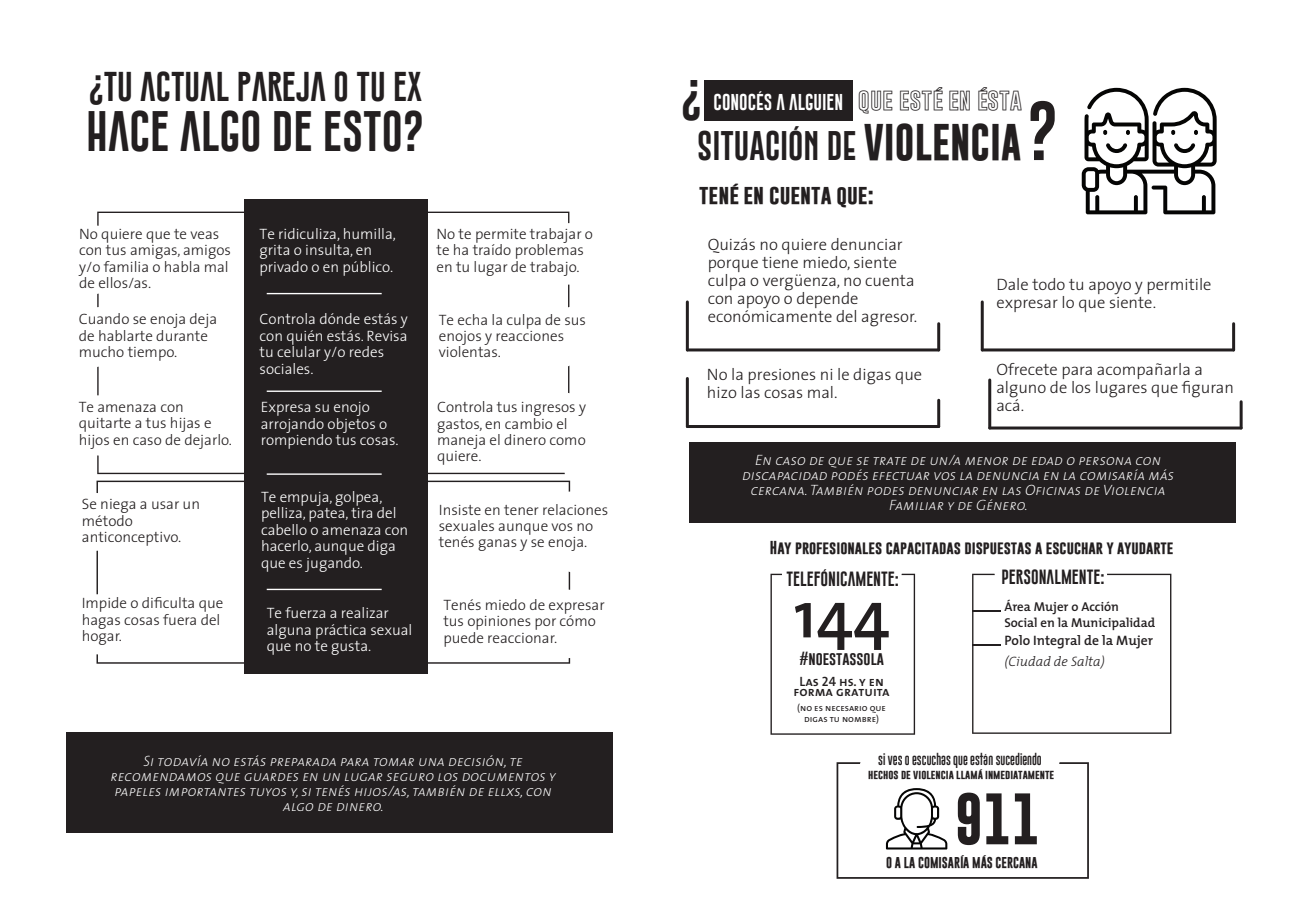
<style>
.page{position:relative;width:1289px;height:919px;background:#fff}
.page>*{position:absolute;margin:0;border:0;box-sizing:border-box;transform-origin:0 0}
.t1{font:600 66.75px "The Mix";color:#231f20}
.t2{font:700 52.05px "Gobold";color:#231f20}
.t3{font:41.85px "Gobold Extra 1";color:#231f20}
.t4{font:41.7px "Gobold Extra 1";color:#231f20}
.t5{font:30.45px "Gobold Extra 1";color:#231f20}
.t6{font:30.15px "Gobold Extra 2";color:#231f20}
.t7{font:700 20.1px "Gobold";color:#231f20}
.t8{font:16.8px "Gobold Extra 1";color:#fff}
.t9{font:300 16.5px/18px "The Sans";color:#231f20}
.t10{font:300 15px/16.4px "The Sans";color:#231f20}
.t11{font:15px/15px "The Sans Extra Light Italic Caps";color:#fff;text-align:center}
.t12{font:300 15px/16.4px "The Sans";color:#fff}
.t13{font:15px "Gobold Extra 1";color:#231f20}
.t14{font:13.95px "Gobold";color:#231f20}
.t15{font:600 13.65px "The Mix";color:#231f20}
.t16{font:italic 300 13.65px "The Mix";color:#231f20}
.t17{font:700 13.5px "Gobold";color:#231f20}
.t18{font:13.5px/10.2px "The Mix Semi Bold Caps";color:#231f20;text-align:center}
.t19{font:600 12.9px/15.5px "The Mix";color:#231f20}
.t20{font:700 11.4px "Gobold";color:#231f20}
.t21{font:700 9.6px "Gobold";color:#231f20}
.t22{font:9.6px "Gobold Uplow";color:#231f20}
.t23{font:9.6px/11.6px "The Mix Regular Caps";color:#231f20;text-align:center}
.s1{font-family:"Gobold Hollow";font-weight:700;font-size:22.35px;color:#231f20}
.s2{font-family:"Gobold";font-weight:700;font-size:37.2px}
.s3{font-family:"Gobold Extra 1";font-size:60.75px}
</style>
<div class="page">
<div style="left:244px;top:199px;width:184px;height:474px;background:#231f20"></div>
<div style="left:67px;top:732px;width:546px;height:101px;background:#231f20"></div>
<div style="left:689px;top:442px;width:546px;height:81px;background:#231f20"></div>
<div style="left:704px;top:80px;width:148px;height:40px;background:#231f20"></div>
<svg style="left:770px;top:573px;width:145px;height:161px"></svg>
<svg style="left:972px;top:573px;width:199px;height:160px"></svg>
<svg style="left:97px;top:293px;width:2px;height:14px"></svg>
<svg style="left:97px;top:366px;width:2px;height:29px"></svg>
<svg style="left:97px;top:211px;width:472px;height:15px"></svg>
<svg style="left:568px;top:284px;width:1px;height:23px"></svg>
<svg style="left:568px;top:366px;width:1px;height:27px"></svg>
<svg style="left:97px;top:455px;width:468px;height:19px"></svg>
<hr style="left:267px;top:293px;width:114px;height:1px;background:#fff">
<hr style="left:267px;top:390px;width:114px;height:2px;background:#fff">
<hr style="left:267px;top:473px;width:114px;height:2px;background:#fff">
<hr style="left:267px;top:588px;width:114px;height:2px;background:#fff">
<hr style="left:686px;top:302px;width:3px;height:48px;background:#231f20">
<hr style="left:687px;top:348px;width:251px;height:3px;background:#231f20">
<hr style="left:937px;top:324px;width:3px;height:26px;background:#231f20">
<hr style="left:686px;top:378px;width:3px;height:48px;background:#231f20">
<hr style="left:687px;top:425px;width:251px;height:3px;background:#231f20">
<hr style="left:937px;top:400px;width:3px;height:26px;background:#231f20">
<hr style="left:980px;top:302px;width:3px;height:48px;background:#231f20">
<hr style="left:982px;top:348px;width:251px;height:3px;background:#231f20">
<hr style="left:1232px;top:324px;width:3px;height:26px;background:#231f20">
<hr style="left:988px;top:380px;width:3px;height:48px;background:#231f20">
<hr style="left:989px;top:426px;width:252px;height:3px;background:#231f20">
<hr style="left:1239px;top:402px;width:3px;height:26px;background:#231f20">
<svg style="left:1081px;top:88px;width:135px;height:126px"></svg>
<svg style="left:836px;top:762px;width:252px;height:116px"></svg>
<svg style="left:96px;top:550px;width:2px;height:44px"></svg>
<svg style="left:568px;top:571px;width:2px;height:18px"></svg>
<svg style="left:428px;top:480px;width:142px;height:11px"></svg>
<svg style="left:96px;top:654px;width:474px;height:9px"></svg>
<svg style="left:96px;top:480px;width:148px;height:13px"></svg>
<h3 class="t5" style="left:88px;top:67px;width:335px">¿TU ACTUAL PAREJA O TU EX</h3>
<h3 class="t4" style="left:86px;top:105px;width:339px">HACE ALGO DE ESTO?</h3>
<p class="t12" style="left:259px;top:225px;width:138px">Te ridiculiza, humilla, grita o insulta, en privado o en público.</p>
<p class="t10" style="left:79px;top:225px;width:153px">No quiere que te veas con tus amigas, amigos y/o familia o habla mal de ellos/as.</p>
<p class="t10" style="left:79px;top:311px;width:140px">Cuando se enoja deja de hablarte durante mucho tiempo.</p>
<p class="t12" style="left:259px;top:311px;width:150px">Controla dónde estás y con quién estás. Revisa tu celular y/o redes sociales.</p>
<p class="t10" style="left:79px;top:398px;width:155px">Te amenaza con quitarte a tus hijas e hijos en caso de dejarlo.</p>
<p class="t12" style="left:261px;top:398px;width:139px">Expresa su enojo arrojando objetos o rompiendo tus cosas.</p>
<p class="t10" style="left:82px;top:495px;width:120px">Se niega a usar un método anticonceptivo.</p>
<p class="t10" style="left:82px;top:594px;width:143px">Impide o dificulta que hagas cosas fuera del hogar.</p>
<p class="t12" style="left:261px;top:488px;width:149px">Te empuja, golpea, pelliza, patea, tira del cabello o amenaza con hacerlo, aunque diga que es jugando.</p>
<p class="t12" style="left:267px;top:604px;width:147px">Te fuerza a realizar alguna práctica sexual que no te gusta.</p>
<p class="t10" style="left:436px;top:225px;width:158px">No te permite trabajar o te ha traído problemas en tu lugar de trabajo.</p>
<p class="t10" style="left:439px;top:311px;width:149px">Te echa la culpa de sus enojos y reacciones violentas.</p>
<p class="t10" style="left:437px;top:398px;width:150px">Controla tus ingresos y gastos, en cambio el maneja el dinero como quiere.</p>
<p class="t10" style="left:439px;top:501px;width:171px">Insiste en tener relaciones sexuales aunque vos no tenés ganas y se enoja.</p>
<p class="t10" style="left:443px;top:596px;width:163px">Tenés miedo de expresar tus opiniones por cómo puede reaccionar.</p>
<h3 class="t3" style="left:702px;top:127px;width:23px;rotate:-180deg">?</h3>
<p class="t8" style="left:713px;top:91px;width:310px">CONOCÉS A ALGUIEN <span class="s1">QUE ESTÉ EN ÉSTA</span></p>
<h3 class="t6" style="left:697px;top:126px;width:362px">SITUACIÓN DE <span class="s2">VIOLENCIA</span> <span class="s3">?</span></h3>
<h3 class="t7" style="left:699px;top:182px;width:176px">tené en cuenta que:</h3>
<p class="t9" style="left:707px;top:235px;width:211px">Quizás no quiere denunciar porque tiene miedo, siente culpa o vergüenza, no cuenta con apoyo o depende económicamente del agresor.</p>
<p class="t9" style="left:707px;top:365px;width:217px">No la presiones ni le digas que hizo las cosas mal.</p>
<p class="t9" style="left:996px;top:274px;width:217px">Dale todo tu apoyo y permitile expresar lo que siente.</p>
<p class="t9" style="left:996px;top:359px;width:239px">Ofrecete para acompañarla a alguno de los lugares que figuran acá.</p>
<p class="t11" style="left:742px;top:453px;width:433px">En caso de que se trate de un/a menor de edad o persona con discapacidad podés efectuar vos la denuncia en la comisaría más cercana. También podes denunciar en las Oficinas de Violencia Familiar y de Género.</p>
<p class="t17" style="left:770px;top:538px;width:405px">Hay profesionales capacitadas dispuestas a escuchar y ayudarte</p>
<p class="t13" style="left:786px;top:568px;width:114px">TELEFÓNICAMENTE:</p>
<h1 class="t1" style="left:793px;top:559px;width:98px">144</h1>
<p class="t14" style="left:799px;top:649px;width:86px">#NOESTASSOLA</p>
<p class="t18" style="left:793px;top:675px;width:98px">Las 24 hs. y en forma gratuita</p>
<p class="t23" style="left:797px;top:701px;width:90px">(no es necesario que digas tu nombre)</p>
<p class="t13" style="left:1001px;top:567px;width:104px">PERSONALMENTE:</p>
<p class="t19" style="left:1004px;top:599px;width:152px">Área Mujer o Acción<br>Social en la Municipalidad</p>
<p class="t15" style="left:1004px;top:629px;width:150px">Polo Integral de la Mujer</p>
<p class="t16" style="left:1004px;top:650px;width:102px">(Ciudad de Salta)</p>
<p class="t11" style="left:143px;top:753px;width:381px">Si todavía no estás preparada para tomar una decisión, te</p>
<p class="t22" style="left:878px;top:752px;width:165px">Si ves o escuchas que están sucediendo</p>
<p class="t11" style="left:110px;top:768px;width:447px">recomendamos que guardes en un lugar seguro los documentos y papeles importantes tuyos y, si tenés hijos/as, también de ellxs, con algo de dinero.</p>
<p class="t21" style="left:868px;top:768px;width:187px">hechos de violencia llamá inmediatamente</p>
<h2 class="t2" style="left:954px;top:784px;width:87px">911</h2>
<p class="t20" style="left:886px;top:855px;width:153px">O A LA COMISARÍA MÁS CERCANA</p>
</div>
